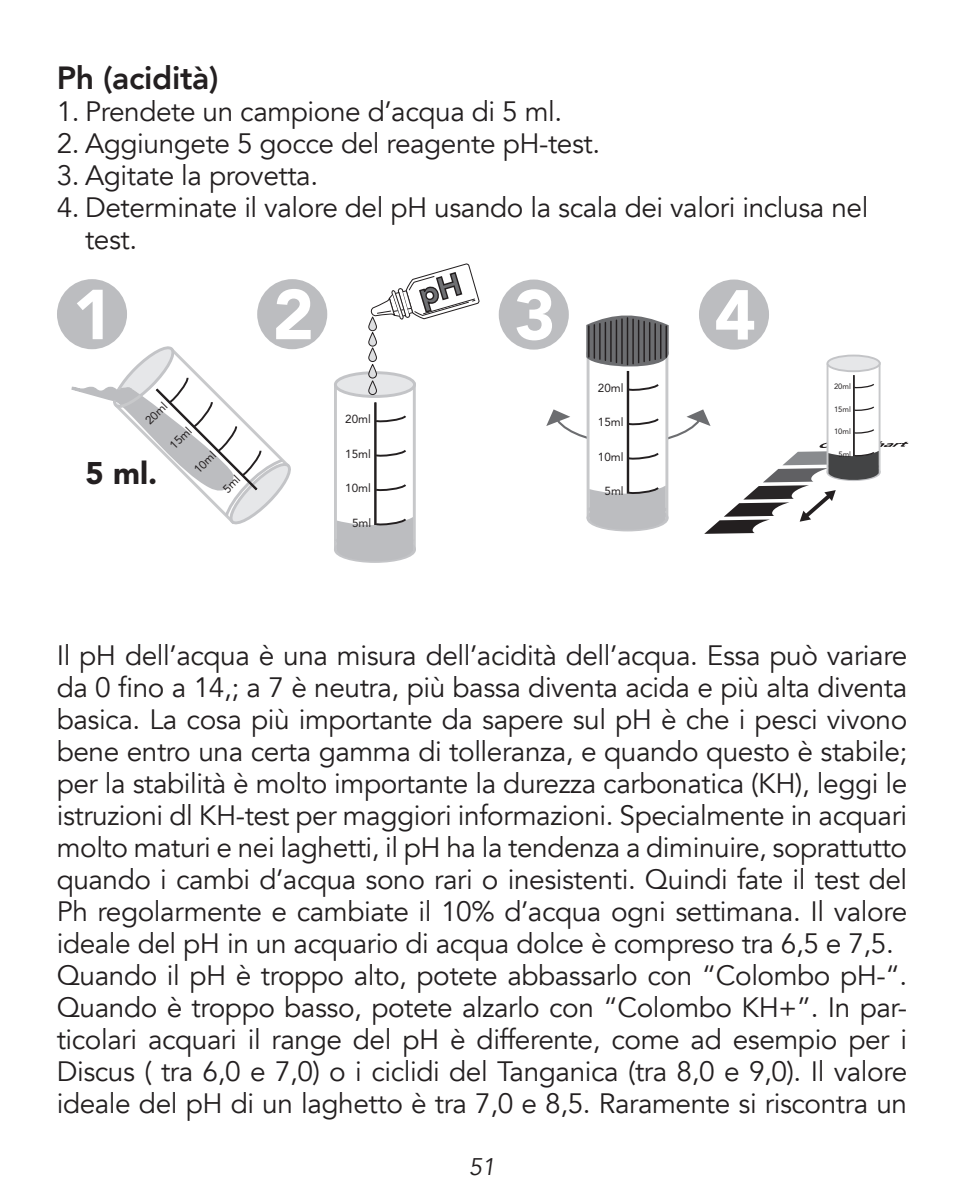
<style>
.page{position:relative;width:964px;height:1191px;background:#fff}
.page>*{position:absolute;margin:0;border:0;box-sizing:border-box;transform-origin:0 0}
.t1{font:900 70px "Avenir LT Std";color:#fff}
.t2{font:800 32px "Avenir";letter-spacing:-.01em;color:#231f20}
.t3{font:900 31.2px "Avenir LT Std";color:#231f20}
.t4{font:28px/32px "Avenir";letter-spacing:-.015em;color:#231f20}
.t5{font:italic 24px "Avenir";color:#231f20}
.t6{font:11.6px "Avenir LT Std";color:#231f20}
.t7{font:7.6px "Avenir LT Std";color:#231f20}
</style>
<div class="page">
<svg style="left:335px;top:373px;width:79px;height:23px"></svg>
<div style="left:334px;top:371px;width:82px;height:27px;border:3px solid #c3c4c7;border-radius:50%"></div>
<svg style="left:334px;top:380px;width:82px;height:183px"></svg>
<div style="left:57px;top:279px;width:70px;height:70px;background:#bcbdc0;border-radius:50%"></div>
<div style="left:499px;top:279px;width:70px;height:70px;background:#bcbdc0;border-radius:50%"></div>
<div style="left:257px;top:279px;width:70px;height:70px;background:#bcbdc0;border-radius:50%"></div>
<div style="left:699px;top:279px;width:70px;height:70px;background:#bcbdc0;border-radius:50%"></div>
<svg style="left:369px;top:317px;width:7px;height:14px"></svg>
<div style="left:368px;top:317px;width:9px;height:14px;border:1px solid #231f20;border-radius:4px"></div>
<svg style="left:369px;top:332px;width:7px;height:14px"></svg>
<div style="left:368px;top:332px;width:9px;height:14px;border:1px solid #231f20;border-radius:4px"></div>
<svg style="left:369px;top:348px;width:7px;height:13px"></svg>
<div style="left:368px;top:347px;width:9px;height:15px;border:1px solid #231f20;border-radius:4px"></div>
<svg style="left:369px;top:381px;width:7px;height:13px"></svg>
<div style="left:368px;top:380px;width:9px;height:15px;border:1px solid #231f20;border-radius:4px"></div>
<svg style="left:369px;top:364px;width:7px;height:14px"></svg>
<div style="left:368px;top:364px;width:9px;height:14px;border:1px solid #231f20;border-radius:4px"></div>
<svg style="left:546px;top:314px;width:363px;height:220px"></svg>
<svg style="left:71px;top:344px;width:222px;height:181px"></svg>
<svg style="left:371px;top:263px;width:109px;height:58px"></svg>
<p class="t2" style="left:57px;top:53px;width:163px">Ph (acidità)</p>
<p class="t4" style="left:57px;top:96px;width:507px">1. Prendete un campione d’acqua di 5 ml.</p>
<p class="t4" style="left:57px;top:128px;width:545px">2. Aggiungete 5 gocce del reagente pH-test.</p>
<p class="t4" style="left:57px;top:160px;width:263px">3. Agitate la provetta.</p>
<p class="t4" style="left:85px;top:192px;width:785px;text-indent:-28px">4. Determinate il valore del pH usando la scala dei valori inclusa nel test.</p>
<h1 class="t1" style="left:72px;top:272px;width:43px">1</h1>
<h1 class="t1" style="left:273px;top:272px;width:43px">2</h1>
<h1 class="t1" style="left:514px;top:273px;width:43px">3</h1>
<h1 class="t1" style="left:714px;top:273px;width:43px">4</h1>
<p class="t6" style="left:143px;top:418px;width:27px;rotate:-45deg">20ml</p>
<p class="t6" style="left:167px;top:442px;width:27px;rotate:-45deg">15ml</p>
<p class="t6" style="left:191px;top:466px;width:27px;rotate:-45deg">10ml</p>
<p class="t3" style="left:86px;top:454px;width:73px">5 ml.</p>
<p class="t6" style="left:345px;top:413px;width:27px">20ml</p>
<p class="t6" style="left:345px;top:447px;width:27px">15ml</p>
<p class="t6" style="left:345px;top:481px;width:27px">10ml</p>
<p class="t6" style="left:352px;top:516px;width:21px">5ml</p>
<p class="t6" style="left:598px;top:381px;width:27px">20ml</p>
<p class="t6" style="left:598px;top:415px;width:27px">15ml</p>
<p class="t6" style="left:598px;top:450px;width:27px">10ml</p>
<p class="t6" style="left:604px;top:484px;width:21px">5ml</p>
<p class="t7" style="left:834px;top:382px;width:18px">20ml</p>
<p class="t7" style="left:834px;top:405px;width:18px">15ml</p>
<p class="t7" style="left:834px;top:427px;width:18px">10ml</p>
<p class="t7" style="left:838px;top:450px;width:14px">5ml</p>
<p class="t4" style="left:57px;top:640px;width:852px">Il pH dell’acqua è una misura dell’acidità dell’acqua. Essa può variare da 0 fino a 14,; a 7 è neutra, più bassa diventa acida e più alta diventa basica. La cosa più importante da sapere sul pH è che i pesci vivono bene entro una certa gamma di tolleranza, e quando questo è stabile; per la stabilità è molto importante la durezza carbonatica (KH), leggi le istruzioni dl KH-test per maggiori informazioni. Specialmente in acquari molto maturi e nei laghetti, il pH ha la tendenza a diminuire, soprattutto quando i cambi d’acqua sono rari o inesistenti. Quindi fate il test del Ph regolarmente e cambiate il 10% d’acqua ogni settimana. Il valore ideale del pH in un acquario di acqua dolce è compreso tra 6,5 e 7,5.<br>Quando il pH è troppo alto, potete abbassarlo con “Colombo pH-“.<br>Quando è troppo basso, potete alzarlo con “Colombo KH+”. In par&shy;ticolari acquari il range del pH è differente, come ad esempio per i Discus ( tra 6,0 e 7,0) o i ciclidi del Tanganica (tra 8,0 e 9,0). Il valore ideale del pH di un laghetto è tra 7,0 e 8,5. Raramente si riscontra un</p>
<p class="t5" style="left:469px;top:1152px;width:28px">51</p>
</div>
